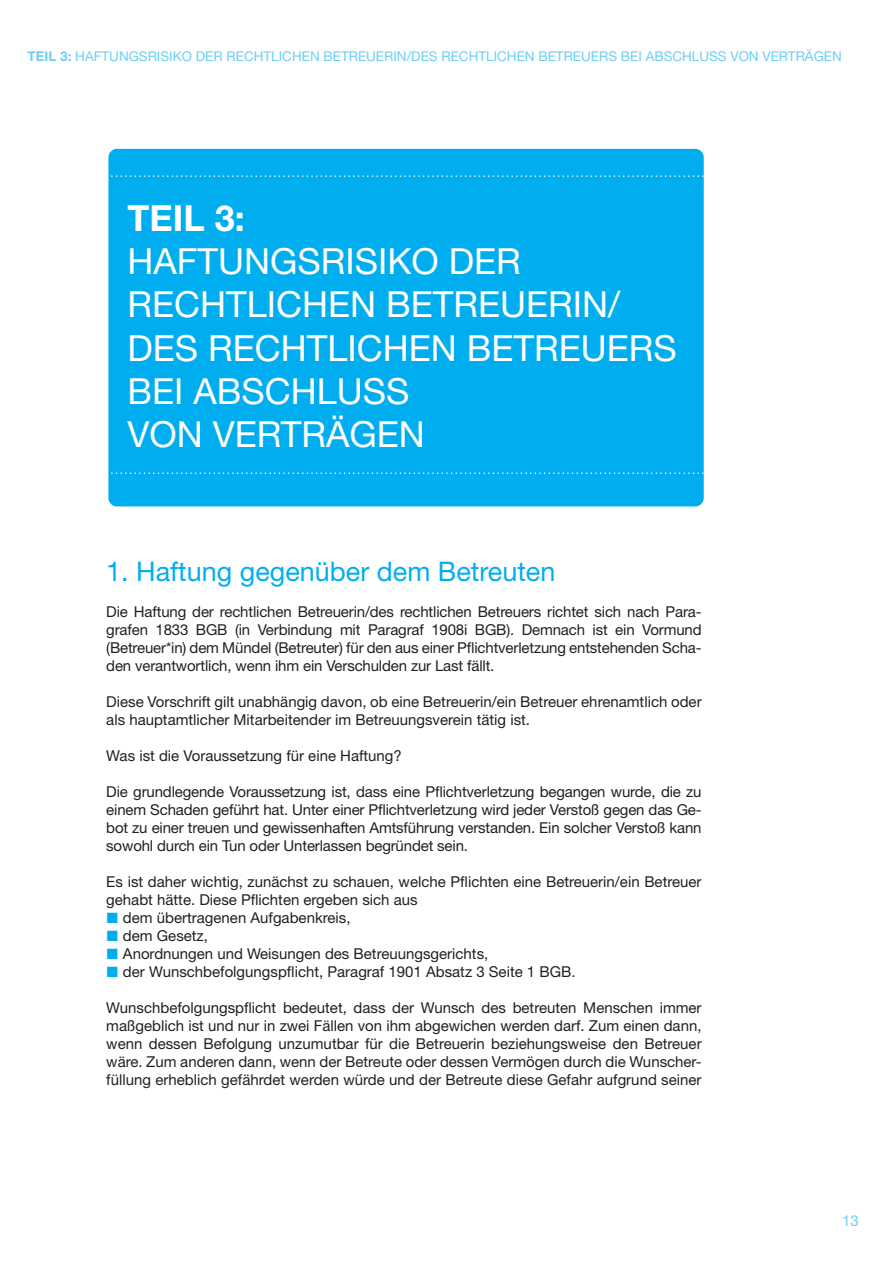
<style>
.page{position:relative;width:893px;height:1263px;background:#fff}
.page>*{position:absolute;margin:0;border:0;box-sizing:border-box;transform-origin:0 0}
.t1{font:36px/43.2px "Helvetica Neue LT Std";color:#fff}
.t2{font:700 36px "Helvetica Neue LT Std";color:#fff}
.t3{font:27px "Helvetica Neue LT Std";color:#00aeef}
.t4{font:15px/18px "Helvetica Neue LT Std";color:#231f20;text-align:justify}
.t5{font:15px "Helvetica Neue LT Std";color:#6bcff6}
.t6{font:13.5px "Helvetica Neue LT Std";color:#6bcff6}
.s1{font-weight:700}
.s2{font-family:"European Pi Three";color:#00aeef}
</style>
<div class="page">
<div style="left:108px;top:149px;width:596px;height:357px;background:#00aeef;border-radius:9px"></div>
<svg style="left:108px;top:472px;width:596px;height:2px"></svg>
<svg style="left:108px;top:175px;width:596px;height:2px"></svg>
<p class="t6" style="left:27px;top:48px;width:816px"><span class="s1">TEIL 3:</span> HAFTUNGSRISIKO DER RECHTLICHEN BETREUERIN/DES RECHTLICHEN BETREUERS BEI ABSCHLUSS VON VERTRÄGEN</p>
<h1 class="t2" style="left:128px;top:196px;width:119px">TEIL 3:</h1>
<h1 class="t1" style="left:128px;top:239px;width:551px">HAFTUNGSRISIKO DER<br>RECHTLICHEN BETREUERIN/<br>DES RECHTLICHEN BETREUERS<br>BEI ABSCHLUSS<br>VON VERTRÄGEN</h1>
<h2 class="t3" style="left:106px;top:555px;width:451px">1. Haftung gegenüber dem Betreuten</h2>
<p class="t4" style="left:106px;top:602px;width:597px">Die Haftung der rechtlichen Betreuerin/des rechtlichen Betreuers richtet sich nach Para&shy;grafen 1833 BGB (in Verbindung mit Paragraf 1908i BGB). Demnach ist ein Vormund (Betreuer*in) dem Mündel (Betreuter) für den aus einer Pflichtverletzung entstehenden Scha&shy;den verantwortlich, wenn ihm ein Verschulden zur Last fällt.</p>
<p class="t4" style="left:106px;top:692px;width:597px">Diese Vorschrift gilt unabhängig davon, ob eine Betreuerin/ein Betreuer ehrenamtlich oder als hauptamtlicher Mitarbeitender im Betreuungsverein tätig ist.</p>
<p class="t4" style="left:106px;top:746px;width:297px">Was ist die Voraussetzung für eine Haftung?</p>
<p class="t4" style="left:106px;top:782px;width:597px">Die grundlegende Voraussetzung ist, dass eine Pflichtverletzung begangen wurde, die zu einem Schaden geführt hat. Unter einer Pflichtverletzung wird jeder Verstoß gegen das Ge&shy;bot zu einer treuen und gewissenhaften Amtsführung verstanden. Ein solcher Verstoß kann sowohl durch ein Tun oder Unterlassen begründet sein.</p>
<p class="t4" style="left:106px;top:872px;width:597px;text-align:left">Es ist daher wichtig, zunächst zu schauen, welche Pflichten eine Betreuerin/ein Betreuer gehabt hätte. Diese Pflichten ergeben sich aus<br><span class="s2">L</span> dem übertragenen Aufgabenkreis,<br><span class="s2">L</span> dem Gesetz,<br><span class="s2">L</span> Anordnungen und Weisungen des Betreuungsgerichts,<br><span class="s2">L</span> der Wunschbefolgungspflicht, Paragraf 1901 Absatz 3 Seite 1 BGB.</p>
<p class="t4" style="left:106px;top:998px;width:597px">Wunschbefolgungspflicht bedeutet, dass der Wunsch des betreuten Menschen immer maßgeblich ist und nur in zwei Fällen von ihm abgewichen werden darf. Zum einen dann, wenn dessen Befolgung unzumutbar für die Betreuerin beziehungsweise den Betreuer wäre. Zum anderen dann, wenn der Betreute oder dessen Vermögen durch die Wunscher&shy;füllung erheblich gefährdet werden würde und der Betreute diese Gefahr aufgrund seiner</p>
<p class="t5" style="left:842px;top:1211px;width:18px">13</p>
</div>
